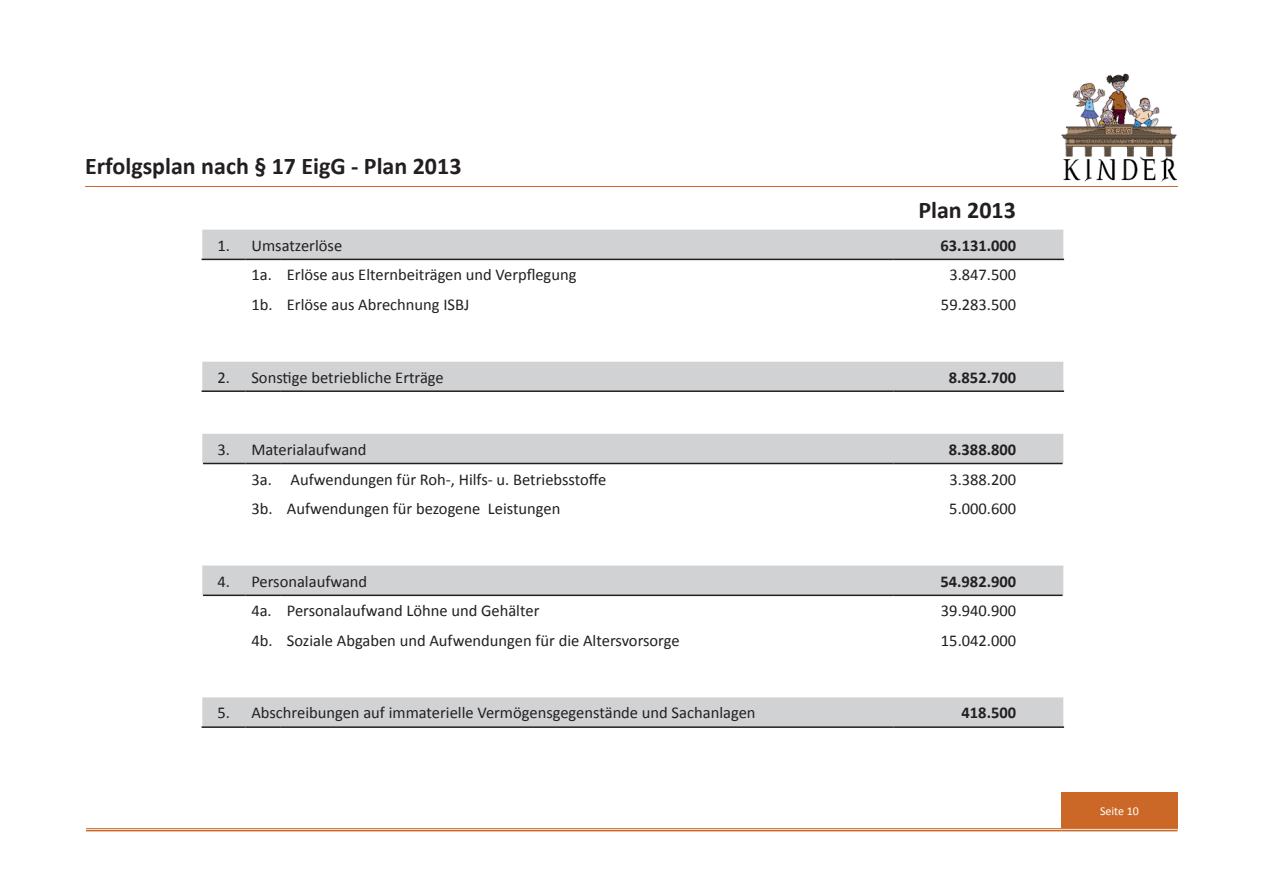
<style>
.page{position:relative;width:1263px;height:893px;background:#fff}
.page>*{position:absolute;margin:0;border:0;box-sizing:border-box;transform-origin:0 0}
.t1{font:700 24px "Calibri";color:#231f20}
.t2{font:16.5px "Calibri";color:#231f20}
.t3{font:700 16.5px "Calibri";color:#231f20}
.t4{font:12px "Calibri";color:#fff}
</style>
<div class="page">
<img style="left:1061px;top:73px;width:116px;height:109px">
<div style="left:1061px;top:792px;width:116px;height:38px;background:#cc6827"></div>
<hr style="left:1061px;top:828px;width:116px;height:3px;background:#fff">
<hr style="left:86px;top:828px;width:975px;height:1px;background:#cc6827">
<hr style="left:86px;top:830px;width:975px;height:1px;background:#cc6827">
<hr style="left:1061px;top:828px;width:116px;height:1px;background:#cc6827">
<hr style="left:1061px;top:830px;width:116px;height:1px;background:#cc6827">
<hr style="left:85px;top:186px;width:1093px;height:1px;background:#cc6827">
<svg style="left:202px;top:230px;width:861px;height:160px"></svg>
<svg style="left:202px;top:319px;width:861px;height:42px"></svg>
<div style="left:202px;top:433px;width:861px;height:30px;background:#d1d2d4"></div>
<div style="left:202px;top:565px;width:861px;height:30px;background:#d1d2d4"></div>
<div style="left:202px;top:697px;width:861px;height:29px;background:#d1d2d4"></div>
<hr style="left:202px;top:259px;width:43px;height:1px;background:#231f20">
<hr style="left:245px;top:259px;width:36px;height:1px;background:#231f20">
<hr style="left:281px;top:259px;width:612px;height:1px;background:#231f20">
<hr style="left:893px;top:259px;width:171px;height:1px;background:#231f20">
<hr style="left:202px;top:390px;width:43px;height:2px;background:#231f20">
<hr style="left:245px;top:390px;width:36px;height:2px;background:#231f20">
<hr style="left:281px;top:390px;width:612px;height:2px;background:#231f20">
<hr style="left:893px;top:390px;width:171px;height:2px;background:#231f20">
<hr style="left:203px;top:463px;width:42px;height:1px;background:#231f20">
<hr style="left:245px;top:463px;width:36px;height:1px;background:#231f20">
<hr style="left:281px;top:463px;width:612px;height:1px;background:#231f20">
<hr style="left:893px;top:463px;width:169px;height:1px;background:#231f20">
<hr style="left:203px;top:595px;width:42px;height:1px;background:#231f20">
<hr style="left:245px;top:595px;width:36px;height:1px;background:#231f20">
<hr style="left:281px;top:595px;width:612px;height:1px;background:#231f20">
<hr style="left:893px;top:595px;width:169px;height:1px;background:#231f20">
<hr style="left:202px;top:726px;width:43px;height:2px;background:#231f20">
<hr style="left:245px;top:726px;width:36px;height:2px;background:#231f20">
<hr style="left:281px;top:726px;width:612px;height:2px;background:#231f20">
<hr style="left:893px;top:726px;width:171px;height:2px;background:#231f20">
<h1 class="t1" style="left:85px;top:151px;width:378px">Erfolgsplan nach § 17 EigG - Plan 2013</h1>
<h1 class="t1" style="left:918px;top:194px;width:99px">Plan 2013</h1>
<p class="t2" style="left:218px;top:235px;width:126px">1. Umsatzerlöse</p>
<p class="t3" style="left:940px;top:235px;width:77px">63.131.000</p>
<p class="t2" style="left:251px;top:265px;width:327px">1a. Erlöse aus Elternbeiträgen und Verpflegung</p>
<p class="t2" style="left:949px;top:265px;width:68px">3.847.500</p>
<p class="t2" style="left:251px;top:294px;width:219px">1b. Erlöse aus Abrechnung ISBJ</p>
<p class="t2" style="left:941px;top:294px;width:77px">59.283.500</p>
<p class="t2" style="left:218px;top:367px;width:228px">2. Sonstige betriebliche Erträge</p>
<p class="t3" style="left:949px;top:366px;width:69px">8.852.700</p>
<p class="t2" style="left:218px;top:439px;width:150px">3. Materialaufwand</p>
<p class="t3" style="left:949px;top:439px;width:69px">8.388.800</p>
<p class="t2" style="left:251px;top:469px;width:356px">3a. Aufwendungen für Roh-, Hilfs- u. Betriebsstoffe</p>
<p class="t2" style="left:949px;top:469px;width:68px">3.388.200</p>
<p class="t2" style="left:251px;top:498px;width:311px">3b. Aufwendungen für bezogene Leistungen</p>
<p class="t2" style="left:949px;top:498px;width:68px">5.000.600</p>
<p class="t2" style="left:218px;top:571px;width:151px">4. Personalaufwand</p>
<p class="t3" style="left:940px;top:571px;width:77px">54.982.900</p>
<p class="t2" style="left:251px;top:600px;width:290px">4a. Personalaufwand Löhne und Gehälter</p>
<p class="t2" style="left:941px;top:600px;width:77px">39.940.900</p>
<p class="t2" style="left:251px;top:630px;width:430px">4b. Soziale Abgaben und Aufwendungen für die Altersvorsorge</p>
<p class="t2" style="left:941px;top:630px;width:77px">15.042.000</p>
<p class="t2" style="left:218px;top:703px;width:540px">5. Abschreibungen auf immaterielle Vermögensgegenstände und Sachanlagen</p>
<p class="t3" style="left:961px;top:702px;width:56px">418.500</p>
<p class="t4" style="left:1100px;top:804px;width:40px">Seite 10</p>
</div>
